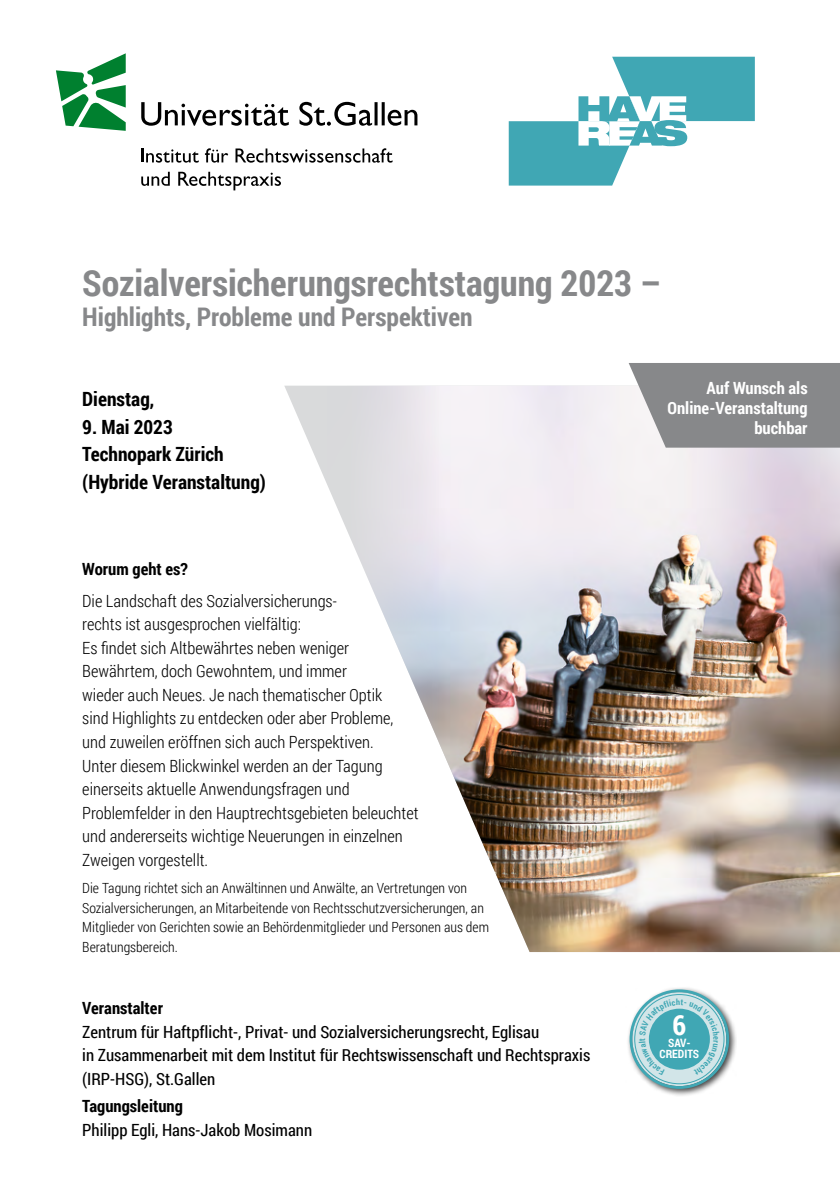
<style>
.page{position:relative;width:840px;height:1191px;background:#fff}
.page>*{position:absolute;margin:0;border:0;box-sizing:border-box;transform-origin:0 0}
.t1{font:700 36px "Roboto Condensed";color:#87888a}
.t2{font:700 27.8px "Roboto Condensed";color:#fff}
.t3{font:700 25.6px "Roboto Condensed";color:#87888a}
.t4{font:700 19.6px/27.4px "Roboto Condensed";color:#000}
.t5{font:300 16.8px/23.6px "Roboto Condensed";color:#000}
.t6{font:16.8px/23.6px "Roboto Condensed";color:#000}
.t7{font:700 16.8px/20.2px "Roboto Condensed";color:#fff;text-align:right}
.t8{font:300 14px/19.6px "Roboto Condensed";color:#000}
.t9{font:700 11.6px/11.6px "Roboto Condensed";color:#fff;text-align:center}
.s1{font-weight:700}
</style>
<div class="page">
<svg style="left:284px;top:386px;width:43px;height:98px"></svg>
<img style="left:327px;top:386px;width:512px;height:566px">
<div style="left:625px;top:985px;width:111px;height:112px;background:#000;opacity:.75"></div>
<svg style="left:632px;top:992px;width:94px;height:94px"></svg>
<div style="left:629px;top:989px;width:99px;height:100px;border:3px solid #40a7b4;border-radius:50%"></div>
<svg style="left:141px;top:148px;width:58px;height:15px"></svg>
<svg style="left:205px;top:148px;width:23px;height:15px"></svg>
<svg style="left:235px;top:148px;width:157px;height:15px"></svg>
<svg style="left:141px;top:172px;width:29px;height:14px"></svg>
<svg style="left:178px;top:172px;width:103px;height:18px"></svg>
<svg style="left:141px;top:102px;width:276px;height:24px"></svg>
<svg style="left:56px;top:53px;width:70px;height:78px"></svg>
<svg style="left:628px;top:363px;width:211px;height:84px;background:#919193"></svg>
<svg style="left:508px;top:57px;width:246px;height:129px"></svg>
<svg style="left:638px;top:998px;width:81px;height:77px;background:#86c4cc"></svg>
<p class="t1" style="left:82px;top:257px;width:580px">Sozialversicherungsrechtstagung 2023 –</p>
<p class="t3" style="left:82px;top:299px;width:391px">Highlights, Probleme und Perspektiven</p>
<p class="t4" style="left:82px;top:385px;width:73px">Dienstag,</p>
<p class="t4" style="left:82px;top:412px;width:185px">9. Mai 2023<br>Technopark Zürich (Hybride Veranstaltung)</p>
<p class="t7" style="left:667px;top:377px;width:141px">Auf Wunsch als<br>Online-Veranstaltung buchbar</p>
<p class="t5" style="left:82px;top:553px;width:256px;line-height:31.4px"><span class="s1">Worum geht es?<br></span>Die Landschaft des Sozialversicherungs-</p>
<p class="t5" style="left:82px;top:612px;width:337px">rechts ist ausgesprochen vielfältig:<br>Es findet sich Altbewährtes neben weniger Bewährtem, doch Gewohntem, und immer<br>wieder auch Neues. Je nach thematischer Optik<br>sind Highlights zu entdecken oder aber Probleme, und zuweilen eröffnen sich auch Perspektiven.<br>Unter diesem Blickwinkel werden an der Tagung einerseits aktuelle Anwendungsfragen und Problemfelder in den Hauptrechtsgebieten beleuchtet und andererseits wichtige Neuerungen in einzelnen Zweigen vorgestellt.</p>
<p class="t8" style="left:82px;top:878px;width:408px">Die Tagung richtet sich an Anwältinnen und Anwälte, an Vertretungen von Sozialversicherungen, an Mitarbeitende von Rechtsschutzversicherungen, an Mitglieder von Gerichten sowie an Behördenmitglieder und Personen aus dem Beratungsbereich.</p>
<p class="t6" style="left:82px;top:996px;width:509px"><span class="s1">Veranstalter<br></span>Zentrum für Haftpflicht-, Privat- und Sozialversicherungsrecht, Eglisau<br>in Zusammenarbeit mit dem Institut für Rechtswissenschaft und Rechtspraxis (IRP-HSG), St.Gallen</p>
<p class="t6" style="left:82px;top:1094px;width:231px"><span class="s1">Tagungsleitung<br></span>Philipp Egli, Hans-Jakob Mosimann</p>
<p class="t2" style="left:672px;top:1005px;width:15px">6</p>
<p class="t9" style="left:659px;top:1036px;width:41px">SAV-<br>CREDITS</p>
</div>
